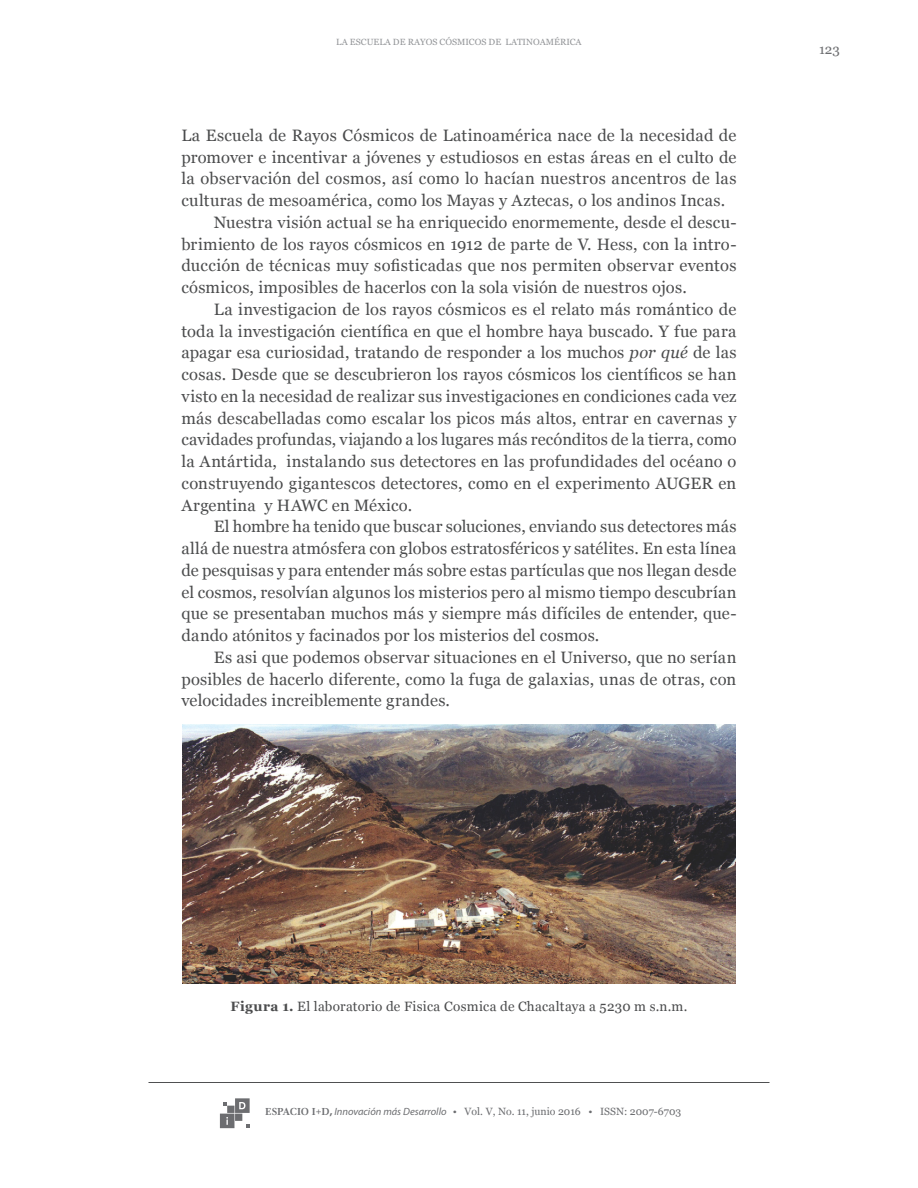
<style>
.page{position:relative;width:918px;height:1188px;background:#fff}
.page>*{position:absolute;margin:0;border:0;box-sizing:border-box;transform-origin:0 0}
.t1{font:16.5px/21.8px "Georgia";letter-spacing:.01em;color:#4b4c4d;text-align:justify}
.t2{font:13.5px "Georgia";letter-spacing:.02em;color:#4b4c4d}
.t3{font:13.5px "Georgia";color:#6c6d70}
.t4{font:10.5px "Georgia";color:#6c6d70}
.t5{font:9px "Georgia";color:#939598}
.s1{font-style:italic}
.s2{font-weight:700}
.s3{font-family:"Gandhi Serif";font-weight:700}
.s4{font-family:"Myriad Pro";font-weight:700}
.s5{font-family:"Myriad Pro";font-style:italic}
</style>
<div class="page">
<hr style="left:148px;top:1082px;width:622px;height:1px;background:#4b4c4d">
<svg style="left:220px;top:1098px;width:30px;height:30px"></svg>
<img style="left:183px;top:724px;width:552px;height:259px">
<p class="t5" style="left:336px;top:36px;width:247px">LA ESCUELA DE RAYOS CÓSMICOS DE LATINOAMÉRICA</p>
<p class="t1" style="left:181px;top:125px;width:557px">La Escuela de Rayos Cósmicos de Latinoamérica nace de la necesidad de promover e incentivar a jóvenes y estudiosos en estas áreas en el culto de la observación del cosmos, así como lo hacían nuestros ancentros de las culturas de mesoamérica, como los Mayas y Aztecas, o los andinos Incas.</p>
<p class="t1" style="left:181px;top:212px;width:557px;text-indent:32px">Nuestra visión actual se ha enriquecido enormemente, desde el descu&shy;brimiento de los rayos cósmicos en 1912 de parte de V. Hess, con la intro&shy;ducción de técnicas muy sofisticadas que nos permiten observar eventos cósmicos, imposibles de hacerlos con la sola visión de nuestros ojos.</p>
<p class="t1" style="left:181px;top:299px;width:557px;text-indent:32px">La investigacion de los rayos cósmicos es el relato más romántico de toda la investigación científica en que el hombre haya buscado. Y fue para apagar esa curiosidad, tratando de responder a los muchos <span class="s1">por qué</span> de las cosas. Desde que se descubrieron los rayos cósmicos los científicos se han visto en la necesidad de realizar sus investigaciones en condiciones cada vez más descabelladas como escalar los picos más altos, entrar en cavernas y cavidades profundas, viajando a los lugares más recónditos de la tierra, como la Antártida, instalando sus detectores en las profundidades del océano o construyendo gigantescos detectores, como en el experimento AUGER en Argentina y HAWC en México.</p>
<p class="t1" style="left:181px;top:516px;width:557px;text-indent:32px">El hombre ha tenido que buscar soluciones, enviando sus detectores más allá de nuestra atmósfera con globos estratosféricos y satélites. En esta línea de pesquisas y para entender más sobre estas partículas que nos llegan desde el cosmos, resolvían algunos los misterios pero al mismo tiempo descubrían que se presentaban muchos más y siempre más difíciles de entender, que&shy;dando atónitos y facinados por los misterios del cosmos.</p>
<p class="t1" style="left:181px;top:647px;width:557px;text-indent:32px">Es asi que podemos observar situaciones en el Universo, que no serían posibles de hacerlo diferente, como la fuga de galaxias, unas de otras, con velocidades increiblemente grandes.</p>
<p class="t3" style="left:819px;top:41px;width:22px">123</p>
<p class="t2" style="left:231px;top:998px;width:458px"><span class="s2">Figura 1.</span> El laboratorio de Fisica Cosmica de Chacaltaya a 5230 m s.n.m.</p>
<p class="t4" style="left:265px;top:1105px;width:418px"><span class="s3">ESPACIO I+D</span><span class="s4">,</span> <span class="s5">Innovación más Desarrollo</span> <span class="s1">•</span> Vol. V, No. 11, junio 2016 • ISSN: 2007-6703</p>
</div>
